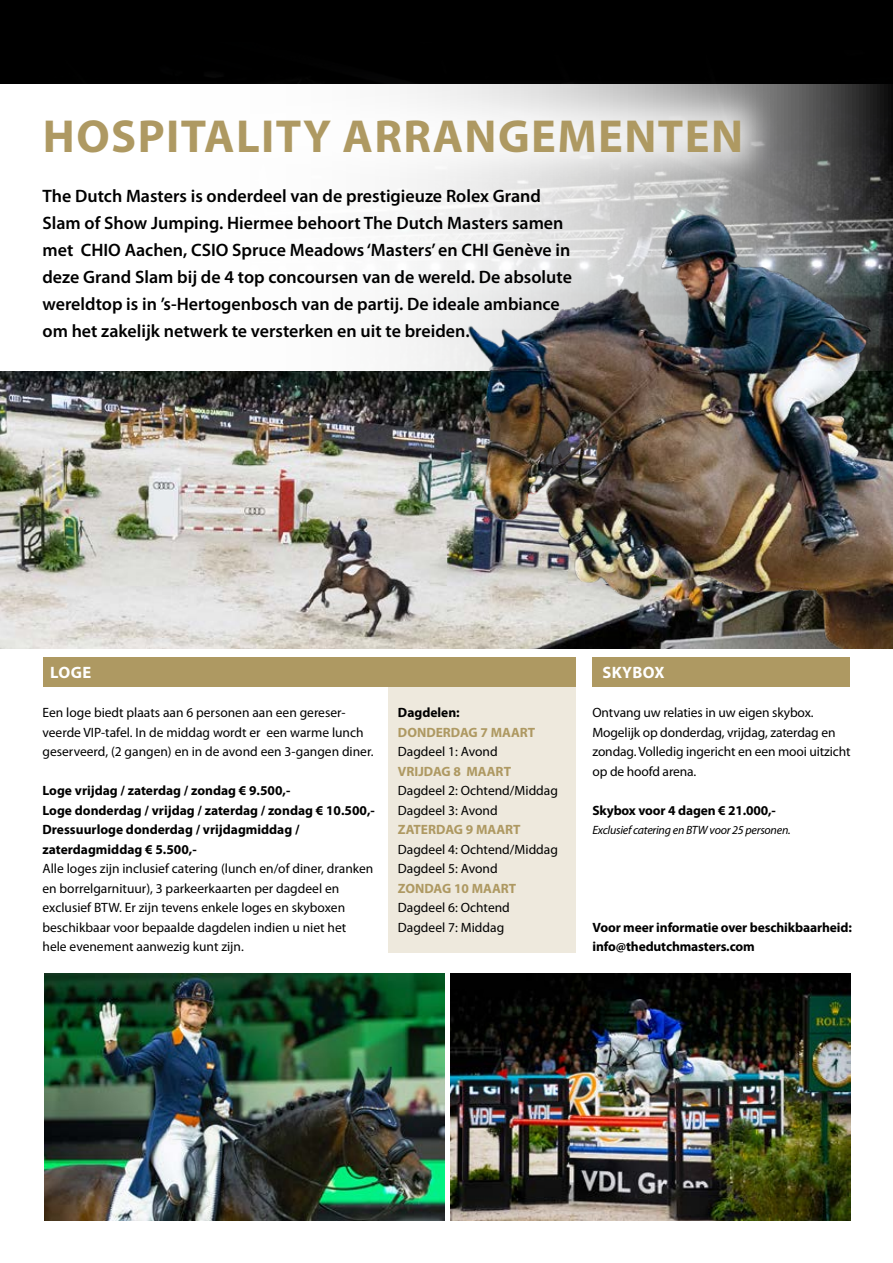
<style>
.page{position:relative;width:893px;height:1263px;background:#fff}
.page>*{position:absolute;margin:0;border:0;box-sizing:border-box;transform-origin:0 0}
.t1{font:700 46.5px "Myriad Pro";letter-spacing:.03em;color:#ae9962}
.t2{font:600 18px/27px "Myriad Pro";color:#000}
.t3{font:700 16.5px "Myriad Pro";letter-spacing:.02em;color:#fff}
.t4{font:13.5px/19.5px "Myriad Pro";color:#000}
.t5{font:700 13.5px/19.5px "Myriad Pro";color:#000}
.t6{font:700 13.5px "Myriad Pro";color:#ae9962}
.t7{font:italic 12px "Myriad Pro";letter-spacing:-.02em;color:#000}
</style>
<div class="page">
<img style="left:0;top:370px;width:424px;height:278px">
<div style="left:388px;top:687px;width:187px;height:265px;background:#eee9dd"></div>
<div style="left:0;top:0;width:893px;height:181px;background:#000"></div>
<div style="left:592px;top:657px;width:258px;height:30px;background:#ae9962"></div>
<div style="left:43px;top:657px;width:532px;height:30px;background:#ae9962"></div>
<svg style="left:0;top:84px;width:893px;height:286px"></svg>
<div style="left:6px;top:81px;width:774px;height:111px;background:#fff;opacity:.75"></div>
<img style="left:424px;top:200px;width:469px;height:448px">
<img style="left:45px;top:974px;width:399px;height:246px">
<img style="left:451px;top:974px;width:399px;height:246px">
<h1 class="t1" style="left:43px;top:110px;width:702px">HOSPITALITY ARRANGEMENTEN</h1>
<p class="t2" style="left:43px;top:183px;width:531px">The Dutch Masters is onderdeel van de prestigieuze Rolex Grand Slam of Show Jumping. Hiermee behoort The Dutch Masters samen met CHIO Aachen, CSIO Spruce Meadows ‘Masters’ en CHI Genève in deze Grand Slam bij de 4 top concoursen van de wereld. De absolute wereldtop is in ’s-Hertogenbosch van de partij. De ideale ambiance om het zakelijk netwerk te versterken en uit te breiden.</p>
<p class="t3" style="left:50px;top:663px;width:43px">LOGE</p>
<p class="t3" style="left:602px;top:663px;width:64px">SKYBOX</p>
<p class="t4" style="left:43px;top:703px;width:333px">Een loge biedt plaats aan 6 personen aan een gereser&shy;veerde VIP-tafel. In de middag wordt er een warme lunch geserveerd, (2 gangen) en in de avond een 3-gangen diner.</p>
<p class="t5" style="left:43px;top:781px;width:334px">Loge vrijdag / zaterdag / zondag € 9.500,-<br>Loge donderdag / vrijdag / zaterdag / zondag € 10.500,- Dressuurloge donderdag / vrijdagmiddag / zaterdagmiddag € 5.500,-</p>
<p class="t4" style="left:43px;top:859px;width:332px">Alle loges zijn inclusief catering (lunch en/of diner, dranken en borrelgarnituur), 3 parkeerkaarten per dagdeel en exclusief BTW. Er zijn tevens enkele loges en skyboxen beschikbaar voor bepaalde dagdelen indien u niet het hele evenement aanwezig kunt zijn.</p>
<p class="t5" style="left:398px;top:703px;width:63px">Dagdelen:</p>
<p class="t6" style="left:398px;top:724px;width:139px">DONDERDAG 7 MAART</p>
<p class="t4" style="left:398px;top:742px;width:101px">Dagdeel 1: Avond</p>
<p class="t6" style="left:398px;top:763px;width:115px">VRIJDAG 8 MAART</p>
<p class="t4" style="left:398px;top:781px;width:161px">Dagdeel 2: Ochtend/Middag<br>Dagdeel 3: Avond</p>
<p class="t6" style="left:398px;top:822px;width:124px">ZATERDAG 9 MAART</p>
<p class="t4" style="left:398px;top:839px;width:161px">Dagdeel 4: Ochtend/Middag<br>Dagdeel 5: Avond</p>
<p class="t6" style="left:398px;top:880px;width:120px">ZONDAG 10 MAART</p>
<p class="t4" style="left:398px;top:898px;width:113px">Dagdeel 6: Ochtend<br>Dagdeel 7: Middag</p>
<p class="t4" style="left:592px;top:703px;width:259px">Ontvang uw relaties in uw eigen skybox.<br>Mogelijk op donderdag, vrijdag, zaterdag en zondag. Volledig ingericht en een mooi uitzicht op de hoofd arena.</p>
<p class="t5" style="left:592px;top:800px;width:185px">Skybox voor 4 dagen € 21.000,-</p>
<p class="t7" style="left:592px;top:824px;width:200px">Exclusief catering en BTW voor 25 personen.</p>
<p class="t5" style="left:592px;top:917px;width:261px">Voor meer informatie over beschikbaarheid: info@thedutchmasters.com</p>
</div>
